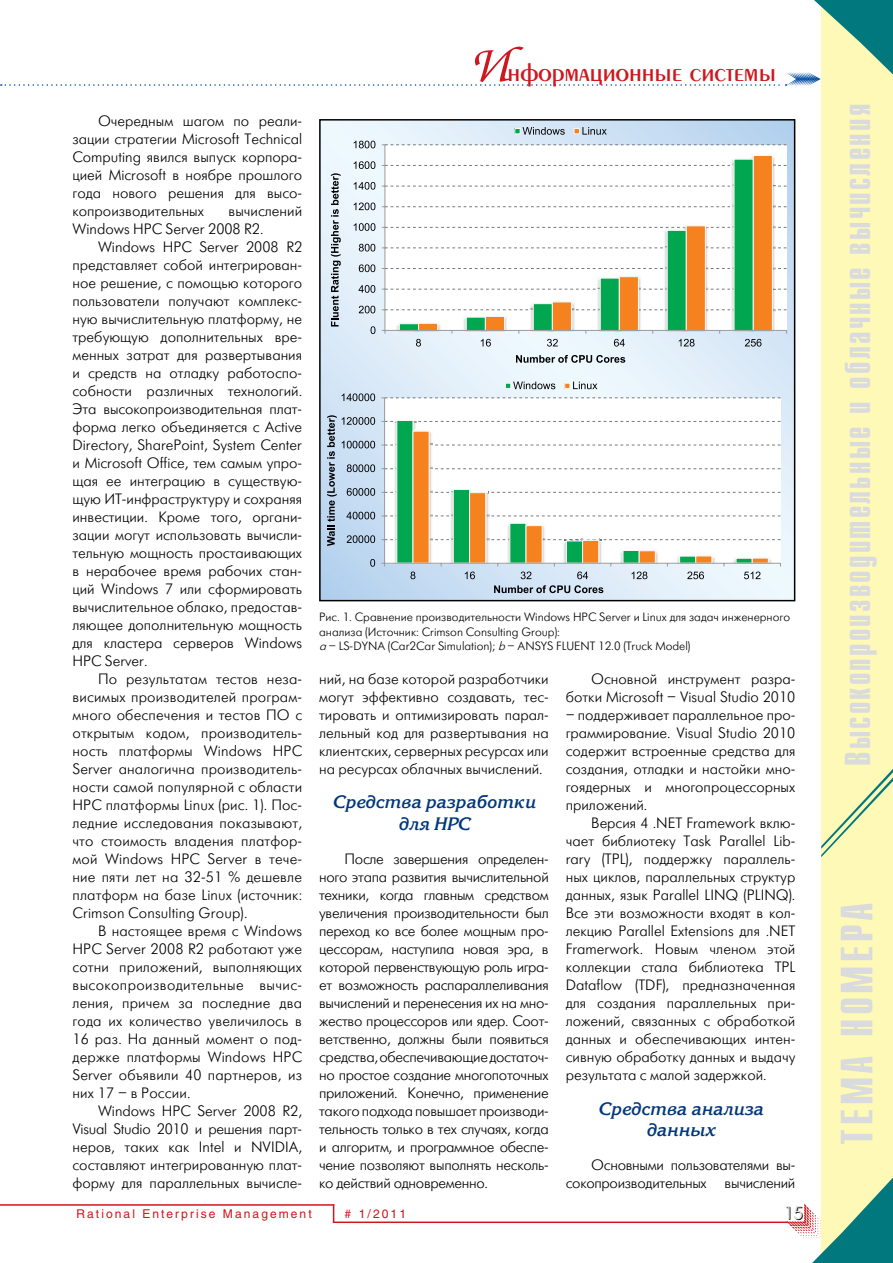
<style>
.page{position:relative;width:893px;height:1263px;background:#fff}
.page>*{position:absolute;margin:0;border:0;box-sizing:border-box;transform-origin:0 0}
.t1{font:700 45px "Compact C";letter-spacing:.08em;color:#d9dbdc}
.t2{font:700 36px "Compact C";letter-spacing:.06em;color:#d9dbdc}
.t3{font:27px "Penta Demi";color:#ce171e}
.t4{font:italic 700 18px/21.6px "Korinna C";color:#00377b;text-align:center}
.t5{font:18px "Futuris Shadow C";color:#000}
.t6{font:15px/18px "Futuris Light C";color:#000;text-align:justify}
.t7{font:15px/18px "Futuris Light C";letter-spacing:-.02em;color:#000;text-align:right}
.t8{font:12px/14.4px "Futuris Light C";color:#000}
.t9{font:12px "Helios";letter-spacing:.17em;color:#ce171e}
.s1{font-family:"Zapf Chancery C";font-size:54px}
.s2{font-style:italic}
</style>
<div class="page">
<hr style="left:0;top:1204px;width:334px;height:2px;background:#ce171e">
<svg style="left:333px;top:1206px;width:1px;height:15px"></svg>
<hr style="left:333px;top:1221px;width:455px;height:2px;background:#ce171e">
<svg style="left:0;top:84px;width:780px;height:2px"></svg>
<div style="left:821px;top:0;width:72px;height:1263px;background:#fff9b8"></div>
<svg style="left:821px;top:769px;width:72px;height:88px"></svg>
<svg style="left:786px;top:0;width:107px;height:86px"></svg>
<svg style="left:779px;top:1177px;width:114px;height:86px"></svg>
<svg style="left:322px;top:122px;width:470px;height:476px;background:#dbeaf7"></svg>
<div style="left:385px;top:145px;width:402px;height:185px;background:#fff"></div>
<img style="left:773px;top:166px;width:3px;height:134px">
<svg style="left:418px;top:166px;width:355px;height:134px"></svg>
<hr style="left:384px;top:145px;width:1px;height:185px;background:#999b9e">
<svg style="left:382px;top:289px;width:405px;height:1px"></svg>
<svg style="left:382px;top:268px;width:405px;height:1px"></svg>
<svg style="left:382px;top:247px;width:405px;height:1px"></svg>
<svg style="left:382px;top:224px;width:405px;height:8px"></svg>
<svg style="left:382px;top:206px;width:405px;height:1px"></svg>
<svg style="left:382px;top:186px;width:405px;height:1px"></svg>
<svg style="left:382px;top:154px;width:405px;height:12px"></svg>
<svg style="left:382px;top:144px;width:405px;height:1px"></svg>
<svg style="left:371px;top:326px;width:4px;height:8px"></svg>
<svg style="left:359px;top:306px;width:16px;height:7px"></svg>
<svg style="left:359px;top:285px;width:16px;height:8px"></svg>
<svg style="left:359px;top:264px;width:16px;height:8px"></svg>
<svg style="left:359px;top:244px;width:16px;height:7px"></svg>
<svg style="left:354px;top:223px;width:21px;height:8px"></svg>
<svg style="left:354px;top:203px;width:21px;height:7px"></svg>
<svg style="left:354px;top:182px;width:21px;height:8px"></svg>
<svg style="left:354px;top:161px;width:21px;height:8px"></svg>
<svg style="left:354px;top:141px;width:21px;height:7px"></svg>
<svg style="left:382px;top:300px;width:405px;height:47px"></svg>
<svg style="left:331px;top:173px;width:10px;height:153px;background:#9da5ac"></svg>
<svg style="left:516px;top:355px;width:109px;height:8px"></svg>
<svg style="left:515px;top:127px;width:50px;height:8px"></svg>
<svg style="left:574px;top:127px;width:33px;height:8px"></svg>
<div style="left:385px;top:398px;width:396px;height:165px;background:#fff"></div>
<img style="left:393px;top:423px;width:3px;height:140px">
<svg style="left:396px;top:423px;width:20px;height:140px;background:#16ac5f"></svg>
<svg style="left:412px;top:430px;width:357px;height:133px"></svg>
<hr style="left:384px;top:398px;width:1px;height:165px;background:#999b9e">
<svg style="left:381px;top:538px;width:400px;height:4px"></svg>
<svg style="left:381px;top:515px;width:400px;height:1px"></svg>
<svg style="left:381px;top:487px;width:400px;height:8px"></svg>
<svg style="left:381px;top:468px;width:400px;height:1px"></svg>
<svg style="left:381px;top:445px;width:400px;height:1px"></svg>
<svg style="left:381px;top:419px;width:400px;height:4px"></svg>
<svg style="left:381px;top:397px;width:400px;height:1px"></svg>
<hr style="left:385px;top:563px;width:396px;height:1px;background:#999b9e">
<svg style="left:381px;top:563px;width:4px;height:3px"></svg>
<svg style="left:370px;top:559px;width:5px;height:8px"></svg>
<svg style="left:342px;top:393px;width:33px;height:8px"></svg>
<svg style="left:410px;top:571px;width:5px;height:8px"></svg>
<svg style="left:465px;top:571px;width:10px;height:8px"></svg>
<svg style="left:521px;top:571px;width:10px;height:8px"></svg>
<svg style="left:577px;top:571px;width:11px;height:8px"></svg>
<svg style="left:632px;top:571px;width:15px;height:8px"></svg>
<svg style="left:687px;top:571px;width:17px;height:8px"></svg>
<svg style="left:744px;top:571px;width:16px;height:8px"></svg>
<svg style="left:327px;top:415px;width:48px;height:131px;background:#abbdd0"></svg>
<svg style="left:494px;top:585px;width:109px;height:8px"></svg>
<svg style="left:505px;top:382px;width:50px;height:7px"></svg>
<svg style="left:564px;top:382px;width:33px;height:7px"></svg>
<div style="left:319px;top:119px;width:476px;height:482px;border:2px solid #000"></div>
<p class="t6" style="left:72px;top:112px;width:231px;text-indent:26px">Очередным шагом по реали&shy;зации стратегии Microsoft Technical Computing явился выпуск корпора&shy;цией Microsoft в ноябре прошлого года нового решения для высо&shy;копроизводительных</p>
<p class="t6" style="left:72px;top:202px;width:231px;text-indent:156px">вычислений<br>Windows HPC Server 2008 R2.</p>
<p class="t6" style="left:72px;top:238px;width:231px;text-indent:26px">Windows HPC Server 2008 R2 представляет собой интегрирован&shy;ное решение, с помощью которого пользователи получают комплекс&shy;ную вычислительную платформу, не требующую дополнительных вре&shy;менных затрат для развертывания и средств на отладку работоспо&shy;собности различных технологий.<br>Эта высокопроизводительная плат&shy;форма легко объединяется с Active Directory, SharePoint, System Center и Microsoft Office, тем самым упро&shy;щая ее интеграцию в существую&shy;щую ИТ-инфраструктуру и сохраняя инвестиции. Кроме того, органи&shy;зации могут использовать вычисли&shy;тельную мощность простаивающих в нерабочее время рабочих стан&shy;ций Windows 7 или сформировать вычислительное облако, предостав&shy;ляющее дополнительную мощность для кластера серверов Windows HPC Server.</p>
<p class="t6" style="left:72px;top:670px;width:231px;text-indent:26px">По результатам тестов неза&shy;висимых производителей програм&shy;много обеспечения и тестов ПО с открытым кодом, производитель&shy;ность платформы Windows HPC Server аналогична производитель&shy;ности самой популярной с области HPC платформы Linux (рис. 1). Пос&shy;ледние исследования показывают, что стоимость владения платфор&shy;мой Windows HPC Server в тече&shy;ние пяти лет на 32-51 % дешевле платформ на базе Linux (источник:<br>Crimson Consulting Group).</p>
<p class="t6" style="left:72px;top:922px;width:231px;text-indent:26px">В настоящее время с Windows HPC Server 2008 R2 работают уже сотни приложений, выполняющих высокопроизводительные вычис&shy;ления, причем за последние два года их количество увеличилось в 16 раз. На данный момент о под&shy;держке платформы Windows HPC Server объявили 40 партнеров, из них 17 – в России.</p>
<p class="t6" style="left:72px;top:1102px;width:231px;text-indent:26px">Windows HPC Server 2008 R2, Visual Studio 2010 и решения парт&shy;неров, таких как Intel и NVIDIA, составляют интегрированную плат&shy;форму для параллельных вычисле-</p>
<h3 class="t3" style="left:469px;top:59px;width:309px"><span class="s1">И</span>нформационные системы</h3>
<p class="t8" style="left:319px;top:610px;width:473px">Рис. 1. Сравнение производительности Windows HPC Server и Linux для задач инженерного анализа (Источник: Crimson Consulting Group):<br><span class="s2">a</span> – LS-DYNA (Car2Car Simulation); <span class="s2">b</span> – ANSYS FLUENT 12.0 (Truck Model)</p>
<p class="t6" style="left:319px;top:670px;width:231px">ний, на базе которой разработчики могут эффективно создавать, тес&shy;тировать и оптимизировать парал&shy;лельный код для развертывания на клиентских, серверных ресурсах или на ресурсах облачных вычислений.</p>
<p class="t4" style="left:332px;top:792px;width:205px">Средства разработки для HPC</p>
<p class="t6" style="left:319px;top:850px;width:231px;text-indent:26px">После завершения определен&shy;ного этапа развития вычислительной техники, когда главным средством увеличения производительности был переход ко все более мощным про&shy;цессорам, наступила новая эра, в которой первенствующую роль игра&shy;ет возможность распараллеливания вычислений и перенесения их на мно&shy;жество процессоров или ядер. Соот&shy;ветственно, должны были появиться средства, обеспечивающие достаточ&shy;но простое создание многопоточных приложений. Конечно, применение такого подхода повышает производи&shy;тельность только в тех случаях, когда и алгоритм, и программное обеспе&shy;чение позволяют выполнять несколь&shy;ко действий одновременно.</p>
<p class="t6" style="left:566px;top:670px;width:231px;text-align:right">Основной инструмент разра&shy;ботки Microsoft – Visual Studio 2010</p>
<p class="t6" style="left:566px;top:706px;width:231px">– поддерживает параллельное про&shy;граммирование. Visual Studio 2010 содержит встроенные средства для создания, отладки и настойки мно&shy;гоядерных и многопроцессорных приложений.</p>
<p class="t6" style="left:566px;top:814px;width:231px;text-indent:26px">Версия 4 .NET Framework вклю&shy;чает библиотеку Task Parallel Lib&shy;rary (TPL), поддержку параллель&shy;ных циклов, параллельных структур данных, язык Parallel LINQ (PLINQ).<br>Все эти возможности входят в кол&shy;лекцию Parallel Extensions для .NET Framerwork. Новым членом этой коллекции стала библиотека TPL Dataflow (TDF), предназначенная для создания параллельных при&shy;ложений, связанных с обработкой данных и обеспечивающих интен&shy;сивную обработку данных и выдачу результата с малой задержкой.</p>
<p class="t4" style="left:598px;top:1098px;width:167px">Средства анализа данных</p>
<p class="t7" style="left:566px;top:1156px;width:231px">Основными пользователями вы&shy;сокопроизводительных вычислений</p>
<p class="t9" style="left:77px;top:1207px;width:237px">Rational Enterprise Management</p>
<p class="t9" style="left:345px;top:1207px;width:63px"># 1/2011</p>
<p class="t5" style="left:784px;top:1204px;width:21px">15</p>
<h2 class="t2" style="left:840px;top:766px;width:664px;rotate:-90deg">Высокопроизводительные и облачные вычисления</h2>
<h1 class="t1" style="left:835px;top:1144px;width:244px;rotate:-90deg">ТЕМА НОМЕРА</h1>
</div>
